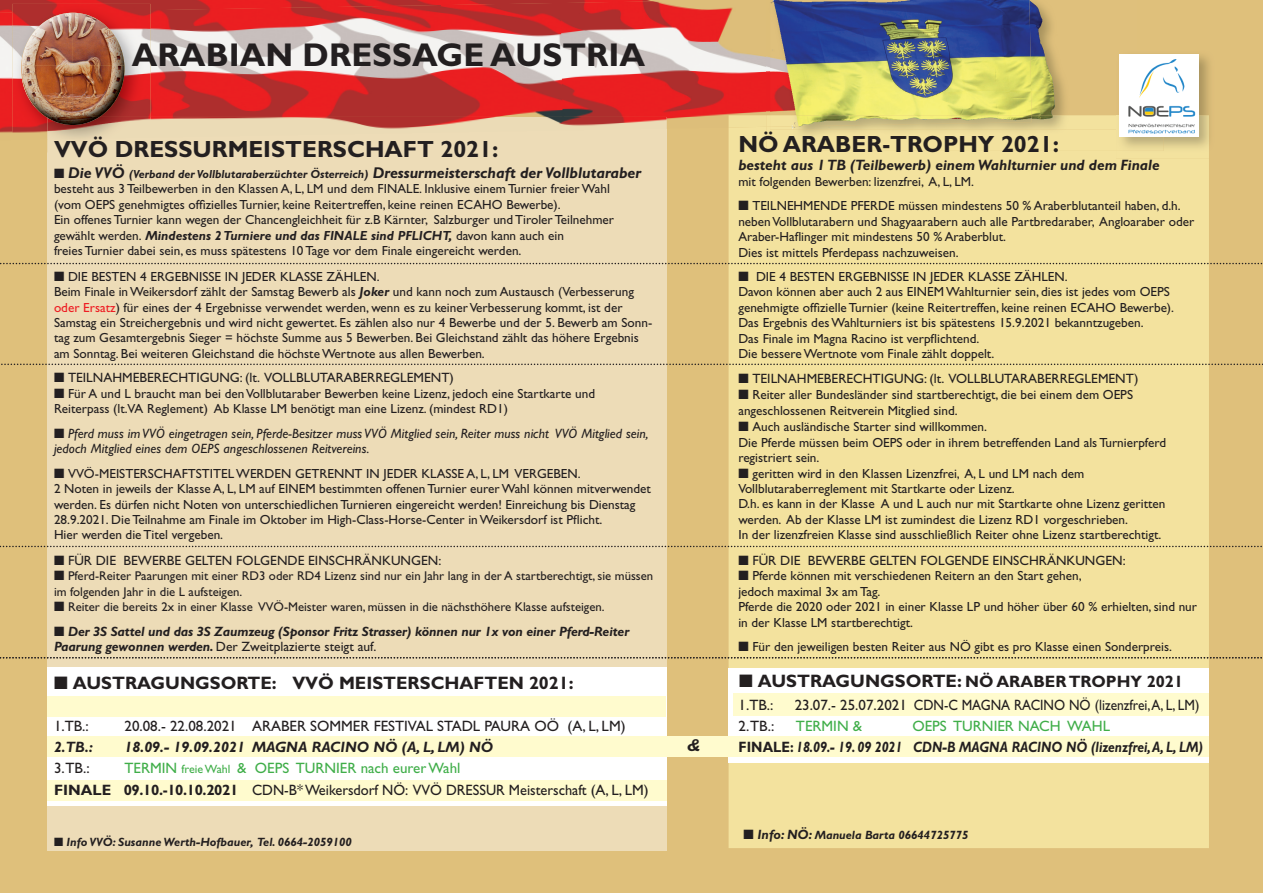
<style>
.page{position:relative;width:1263px;height:893px;background:#dfc07b}
.page>*{position:absolute;margin:0;border:0;box-sizing:border-box;transform-origin:0 0}
.t1{font:700 33px "Gill Sans";color:#231f20}
.t2{font:700 23.4px "Gill Sans";color:#231f20}
.t3{font:700 18px "Gill Sans";color:#231f20}
.t4{font:italic 700 17.25px "Gill Sans";color:#231f20}
.t5{font:700 16.5px "Gill Sans";color:#231f20}
.t6{font:italic 700 15.6px "Gill Sans";color:#231f20}
.t7{font:15px "Gill Sans";color:#231f20}
.t8{font:15px/21px "Gill Sans";color:#231f20;scale:.96 1}
.t9{font:italic 700 15px "Gill Sans";color:#231f20}
.t10{font:italic 700 15px/21.5px "Gill Sans";color:#231f20;scale:.88 1}
.t11{font:15px "Gill Sans";color:#40ae49}
.t12{font:13.5px "Gill Sans";color:#231f20}
.t13{font:italic 13.5px/15.5px "Gill Sans";letter-spacing:.005em;color:#231f20}
.t14{font:italic 700 13.5px/15.5px "Gill Sans";letter-spacing:-.01em;color:#231f20}
.t15{font:13.2px/15.5px "Gill Sans";color:#231f20}
.t16{font:12.75px/15.5px "Gill Sans";color:#231f20}
.t17{font:italic 700 12px "Gill Sans";color:#231f20}
.s1{font-size:11.7px}
.s2{font-weight:700;font-style:italic}
.s3{color:#ee1d23}
.s4{font-weight:400;font-style:normal}
.s5{color:#40ae49}
.s6{font-size:12px;color:#40ae49}
.s7{font-weight:700}
.s8{font-size:18px}
.s9{font-weight:400;font-style:normal;color:#40ae49}
.s10{font-style:normal}
.s11{font-size:13.5px}
</style>
<div class="page">
<div style="left:47px;top:117px;width:619px;height:734px;background:#eddcb7"></div>
<div style="left:729px;top:129px;width:480px;height:719px;background:#f3e29e"></div>
<img style="left:0;top:0;width:561px;height:12px">
<img style="left:0;top:12px;width:12px;height:128px">
<img style="left:151px;top:3px;width:410px;height:114px">
<img style="left:561px;top:0;width:205px;height:129px">
<img style="left:151px;top:117px;width:515px;height:12px">
<img style="left:729px;top:115px;width:37px;height:12px">
<div style="left:47px;top:668px;width:620px;height:138px;background:#fff"></div>
<div style="left:729px;top:668px;width:480px;height:95px;background:#fff"></div>
<div style="left:47px;top:736px;width:1162px;height:21px;background:#fffbce"></div>
<div style="left:733px;top:693px;width:476px;height:23px;background:#fffbce"></div>
<div style="left:47px;top:781px;width:620px;height:20px;background:#fffbce"></div>
<img style="left:12px;top:140px;width:36px;height:12px">
<img style="left:12px;top:4px;width:139px;height:136px">
<img style="left:21px;top:13px;width:103px;height:52px">
<img style="left:21px;top:65px;width:26px;height:53px">
<img style="left:73px;top:65px;width:51px;height:52px">
<img style="left:47px;top:117px;width:34px;height:8px">
<img style="left:1031px;top:0;width:133px;height:115px">
<img style="left:766px;top:127px;width:350px;height:24px">
<img style="left:766px;top:0;width:265px;height:115px">
<svg style="left:766px;top:115px;width:4px;height:12px"></svg>
<img style="left:770px;top:115px;width:346px;height:14px">
<img style="left:770px;top:115px;width:261px;height:12px">
<img style="left:1164px;top:50px;width:56px;height:108px">
<img style="left:1116px;top:115px;width:93px;height:43px">
<img style="left:1116px;top:129px;width:48px;height:22px">
<img style="left:1116px;top:50px;width:22px;height:79px">
<img style="left:1120px;top:54px;width:78px;height:83px">
<svg style="left:0;top:263px;width:1263px;height:1px"></svg>
<svg style="left:0;top:364px;width:1263px;height:1px"></svg>
<svg style="left:0;top:546px;width:1263px;height:1px"></svg>
<svg style="left:0;top:657px;width:1263px;height:1px"></svg>
<div style="left:47px;top:697px;width:619px;height:20px;background:#fffbce"></div>
<h1 class="t1" style="left:132px;top:36px;width:515px">ARABIAN DRESSAGE AUSTRIA</h1>
<h2 class="t2" style="left:54px;top:135px;width:446px">VVÖ DRESSURMEISTERSCHAFT 2021:</h2>
<p class="t6" style="left:54px;top:164px;width:589px">■ Die VVÖ <span class="s1">(Verband der Vollblutaraberzüchter Österreich)</span> Dressurmeisterschaft der Vollblutaraber</p>
<p class="t15" style="left:54px;top:181px;width:562px">besteht aus 3 Teilbewerben in den Klassen A, L, LM und dem FINALE. Inklusive einem Turnier freier Wahl (vom OEPS genehmigtes offizielles Turnier, keine Reitertreffen, keine reinen ECAHO Bewerbe).<br>Ein offenes Turnier kann wegen der Chancengleichheit für z.B Kärnter, Salzburger und Tiroler Teilnehmer gewählt werden. <span class="s2">Mindestens 2 Turniere und das FINALE sind PFLICHT,</span> davon kann auch ein<br>freies Turnier dabei sein, es muss spätestens 10 Tage vor dem Finale eingereicht werden.</p>
<p class="t15" style="left:54px;top:268px;width:600px">■ DIE BESTEN 4 ERGEBNISSE IN JEDER KLASSE ZÄHLEN.<br>Beim Finale in Weikersdorf zählt der Samstag Bewerb als <span class="s2">Joker</span> und kann noch zum Austausch (Verbesserung <span class="s3">oder Ersatz</span>) für eines der 4 Ergebnisse verwendet werden, wenn es zu keiner Verbesserung kommt, ist der Samstag ein Streichergebnis und wird nicht gewertet. Es zählen also nur 4 Bewerbe und der 5. Bewerb am Sonn&shy;tag zum Gesamtergebnis Sieger = höchste Summe aus 5 Bewerben. Bei Gleichstand zählt das höhere Ergebnis am Sonntag. Bei weiteren Gleichstand die höchste Wertnote aus allen Bewerben.</p>
<p class="t12" style="left:54px;top:370px;width:401px">■ TEILNAHMEBERECHTIGUNG: (lt. VOLLBLUTARABERREGLEMENT)</p>
<p class="t15" style="left:54px;top:386px;width:543px">■ Für A und L braucht man bei den Vollblutaraber Bewerben keine Lizenz, jedoch eine Startkarte und<br>Reiterpass (lt.VA Reglement) Ab Klasse LM benötigt man eine Lizenz. (mindest RD1)</p>
<p class="t13" style="left:54px;top:425px;width:596px">■ Pferd muss im VVÖ eingetragen sein, Pferde-Besitzer muss VVÖ Mitglied sein, Reiter muss nicht VVÖ Mitglied sein, jedoch Mitglied eines dem OEPS angeschlossenen Reitvereins.</p>
<p class="t15" style="left:54px;top:465px;width:598px">■ VVÖ-MEISTERSCHAFTSTITEL WERDEN GETRENNT IN JEDER KLASSE A, L, LM VERGEBEN.<br>2 Noten in jeweils der Klasse A, L, LM auf EINEM bestimmten offenen Turnier eurer Wahl können mitverwendet werden. Es dürfen nicht Noten von unterschiedlichen Turnieren eingereicht werden! Einreichung bis Dienstag 28.9.2021. Die Teilnahme am Finale im Oktober im High-Class-Horse-Center in Weikersdorf ist Pflicht.<br>Hier werden die Titel vergeben.</p>
<p class="t12" style="left:54px;top:553px;width:389px">■ FÜR DIE BEWERBE GELTEN FOLGENDE EINSCHRÄNKUNGEN:</p>
<p class="t16" style="left:54px;top:568px;width:601px">■ Pferd-Reiter Paarungen mit einer RD3 oder RD4 Lizenz sind nur ein Jahr lang in der A startberechtigt, sie müssen im folgenden Jahr in die L aufsteigen.</p>
<p class="t16" style="left:54px;top:599px;width:552px">■ Reiter die bereits 2x in einer Klasse VVÖ-Meister waren, müssen in die nächsthöhere Klasse aufsteigen.</p>
<p class="t14" style="left:54px;top:623px;width:577px">■ Der 3S Sattel und das 3S Zaumzeug (Sponsor Fritz Strasser) können nur 1x von einer Pferd-Reiter<br>Paarung gewonnen werden. <span class="s4">Der Zweitplazierte steigt auf.</span></p>
<h3 class="t3" style="left:54px;top:673px;width:521px">■ AUSTRAGUNGSORTE: VVÖ MEISTERSCHAFTEN 2021:</h3>
<p class="t7" style="left:54px;top:718px;width:36px">1.TB.:</p>
<p class="t7" style="left:124px;top:718px;width:502px">20.08.- 22.08.2021 ARABER SOMMER FESTIVAL STADL PAURA OÖ (A, L, LM)</p>
<p class="t9" style="left:54px;top:739px;width:40px">2.TB.:</p>
<p class="t9" style="left:124px;top:739px;width:370px">18.09.- 19.09.2021 MAGNA RACINO NÖ (A, L, LM) NÖ</p>
<p class="t7" style="left:54px;top:760px;width:37px">3.TB.:</p>
<p class="t8" style="left:54px;top:758px;width:621px;text-indent:70px"><span class="s5">TERMIN</span> <span class="s6">freie Wahl</span> <span class="s5">&amp; OEPS TURNIER nach eurer Wahl<br></span><span class="s7">FINALE 09.10.-10.10.2021</span> CDN-B* Weikersdorf NÖ: VVÖ DRESSUR Meisterschaft (A, L, LM)</p>
<p class="t17" style="left:54px;top:834px;width:299px">■ Info VVÖ: Susanne Werth-Hofbauer, Tel. 0664-2059100</p>
<h3 class="t4" style="left:687px;top:735px;width:14px">&amp;</h3>
<h2 class="t2" style="left:738px;top:130px;width:322px">NÖ ARABER-TROPHY 2021:</h2>
<p class="t9" style="left:738px;top:157px;width:423px">besteht aus 1 TB (Teilbewerb) einem Wahlturnier und dem Finale</p>
<p class="t15" style="left:738px;top:174px;width:237px">mit folgenden Bewerben: lizenzfrei, A, L, LM.</p>
<p class="t15" style="left:738px;top:198px;width:457px">■ TEILNEHMENDE PFERDE müssen mindestens 50 % Araberblutanteil haben, d.h. neben Vollblutarabern und Shagyaarabern auch alle Partbredaraber, Angloaraber oder Araber-Haflinger mit mindestens 50 % Araberblut.<br>Dies ist mittels Pferdepass nachzuweisen.</p>
<p class="t15" style="left:738px;top:269px;width:437px">■ DIE 4 BESTEN ERGEBNISSE IN JEDER KLASSE ZÄHLEN.<br>Davon können aber auch 2 aus EINEM Wahlturnier sein, dies ist jedes vom OEPS genehmigte offizielle Turnier (keine Reitertreffen, keine reinen ECAHO Bewerbe).<br>Das Ergebnis des Wahlturniers ist bis spätestens 15.9.2021 bekanntzugeben.<br>Das Finale im Magna Racino ist verpflichtend.<br>Die bessere Wertnote vom Finale zählt doppelt.</p>
<p class="t12" style="left:738px;top:370px;width:401px">■ TEILNAHMEBERECHTIGUNG: (lt. VOLLBLUTARABERREGLEMENT)</p>
<p class="t15" style="left:738px;top:387px;width:396px">■ Reiter aller Bundesländer sind startberechtigt, die bei einem dem OEPS angeschlossenen Reitverein Mitglied sind.</p>
<p class="t15" style="left:738px;top:419px;width:429px">■ Auch ausländische Starter sind willkommen.<br>Die Pferde müssen beim OEPS oder in ihrem betreffenden Land als Turnierpferd registriert sein.</p>
<p class="t15" style="left:738px;top:465px;width:428px">■ geritten wird in den Klassen Lizenzfrei, A, L und LM nach dem Vollblutaraberreglement mit Startkarte oder Lizenz.<br>D.h. es kann in der Klasse A und L auch nur mit Startkarte ohne Lizenz geritten werden. Ab der Klasse LM ist zumindest die Lizenz RD1 vorgeschrieben.<br>In der lizenzfreien Klasse sind ausschließlich Reiter ohne Lizenz startberechtigt.</p>
<p class="t12" style="left:738px;top:552px;width:389px">■ FÜR DIE BEWERBE GELTEN FOLGENDE EINSCHRÄNKUNGEN:</p>
<p class="t15" style="left:738px;top:568px;width:460px">■ Pferde können mit verschiedenen Reitern an den Start gehen,<br>jedoch maximal 3x am Tag.<br>Pferde die 2020 oder 2021 in einer Klasse LP und höher über 60 % erhielten, sind nur in der Klasse LM startberechtigt.</p>
<p class="t15" style="left:738px;top:639px;width:435px">■ Für den jeweiligen besten Reiter aus NÖ gibt es pro Klasse einen Sonderpreis.</p>
<p class="t5" style="left:739px;top:672px;width:446px">■ <span class="s8">AUSTRAGUNGSORTE:</span> NÖ ARABER TROPHY 2021</p>
<p class="t7" style="left:739px;top:696px;width:36px">1.TB.:</p>
<p class="t7" style="left:795px;top:696px;width:406px">23.07.- 25.07.2021 CDN-C MAGNA RACINO NÖ (lizenzfrei, A, L, LM)</p>
<p class="t7" style="left:739px;top:717px;width:37px">2.TB.:</p>
<p class="t11" style="left:796px;top:717px;width:68px">TERMIN &amp;</p>
<p class="t10" style="left:739px;top:715px;width:529px;text-indent:174px"><span class="s9">OEPS TURNIER NACH WAHL<br></span><span class="s10">FINALE:</span> 18.09.- 19. 09 2021 CDN-B MAGNA RACINO NÖ (lizenzfrei, A, L, LM)</p>
<p class="t17" style="left:743px;top:828px;width:227px">■ <span class="s11">Info: NÖ:</span> Manuela Barta 06644725775</p>
</div>
